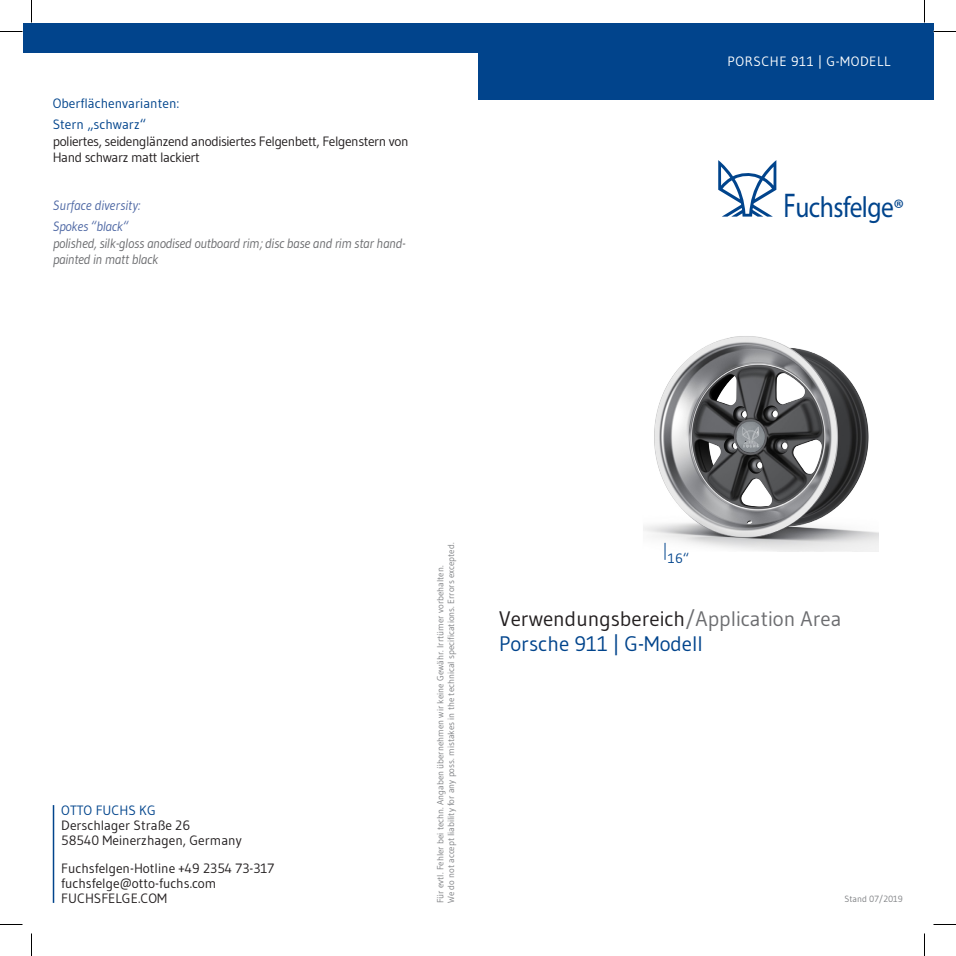
<style>
.page{position:relative;width:956px;height:956px;background:#fff}
.page>*{position:absolute;margin:0;border:0;box-sizing:border-box;transform-origin:0 0}
.t1{font:29.4px "Myriad Pro";letter-spacing:-.02em;color:#01448c;scale:.87 1}
.t2{font:21px/25.2px "Gudea";color:#01448c}
.t3{font:13.5px/15px "Gudea";color:#231f20}
.t4{font:13.5px/16.2px "Gudea";letter-spacing:-.03em;color:#231f20}
.t5{font:italic 13.5px/16.2px "Gudea";letter-spacing:-.02em;color:#6c6d70}
.t6{font:13.5px/21px "Gudea";color:#01448c}
.t7{font:italic 13.5px/21px "Gudea";color:#4e68a4}
.t8{font:13.5px "Gudea";letter-spacing:.04em;color:#fff}
.t9{font:9px/10.8px "Gudea";color:#808285}
.s1{font-size:34.5px}
.s2{font-size:25.5px}
.s3{color:#231f20}
.s4{color:#6c6d70}
</style>
<div class="page">
<svg style="left:718px;top:161px;width:58px;height:56px"></svg>
<div style="left:23px;top:23px;width:910px;height:30px;background:#01448c"></div>
<hr style="left:53px;top:805px;width:1px;height:98px;background:#01448c">
<img style="left:643px;top:336px;width:236px;height:215px">
<svg style="left:665px;top:543px;width:1px;height:17px"></svg>
<div style="left:478px;top:23px;width:455px;height:77px;background:#01448c"></div>
<svg style="left:0;top:31px;width:22px;height:1px"></svg>
<svg style="left:933px;top:31px;width:23px;height:1px"></svg>
<svg style="left:0;top:924px;width:22px;height:1px"></svg>
<svg style="left:933px;top:924px;width:23px;height:1px"></svg>
<svg style="left:31px;top:0;width:1px;height:23px"></svg>
<svg style="left:31px;top:933px;width:1px;height:23px"></svg>
<svg style="left:924px;top:0;width:1px;height:23px"></svg>
<svg style="left:924px;top:933px;width:1px;height:23px"></svg>
<h3 class="t6" style="left:53px;top:93px;width:128px">Oberflächenvarianten:<br>Stern „schwarz“</h3>
<h3 class="t4" style="left:53px;top:133px;width:357px">poliertes, seidenglänzend anodisiertes Felgenbett, Felgenstern von<br>Hand schwarz matt lackiert</h3>
<h3 class="t7" style="left:53px;top:195px;width:89px">Surface diversity:<br>Spokes “black“</h3>
<h3 class="t5" style="left:53px;top:235px;width:354px">polished, silk-gloss anodised outboard rim; disc base and rim star hand&shy;painted in matt black</h3>
<h3 class="t8" style="left:728px;top:53px;width:164px">PORSCHE 911 | G-MODELL</h3>
<h1 class="t1" style="left:783px;top:189px;width:140px"><span class="s1">F</span>uchsfelge<span class="s2">®</span></h1>
<h3 class="t6" style="left:61px;top:799px;width:96px">OTTO FUCHS KG</h3>
<h3 class="t3" style="left:61px;top:817px;width:182px">Derschlager Straße 26<br>58540 Meinerzhagen, Germany</h3>
<h3 class="t3" style="left:61px;top:861px;width:215px">Fuchsfelgen-Hotline +49 2354 73-317 fuchsfelge@otto-fuchs.com<br>FUCHSFELGE.COM</h3>
<p class="t9" style="left:435px;top:903px;width:362px;rotate:-90deg">Für evtl. Fehler bei techn. Angaben übernehmen wir keine Gewähr. Irrtümer vorbehalten.<br>We do not accept liability for any poss. mistakes in the technical specifications. Errors excepted.</p>
<h3 class="t6" style="left:668px;top:548px;width:23px">16“</h3>
<h2 class="t2" style="left:499px;top:606px;width:344px"><span class="s3">Verwendungsbereich</span><span class="s4">/Application Area<br></span>Porsche 911 | G-Modell</h2>
<p class="t9" style="left:844px;top:894px;width:60px">Stand 07/2019</p>
</div>
